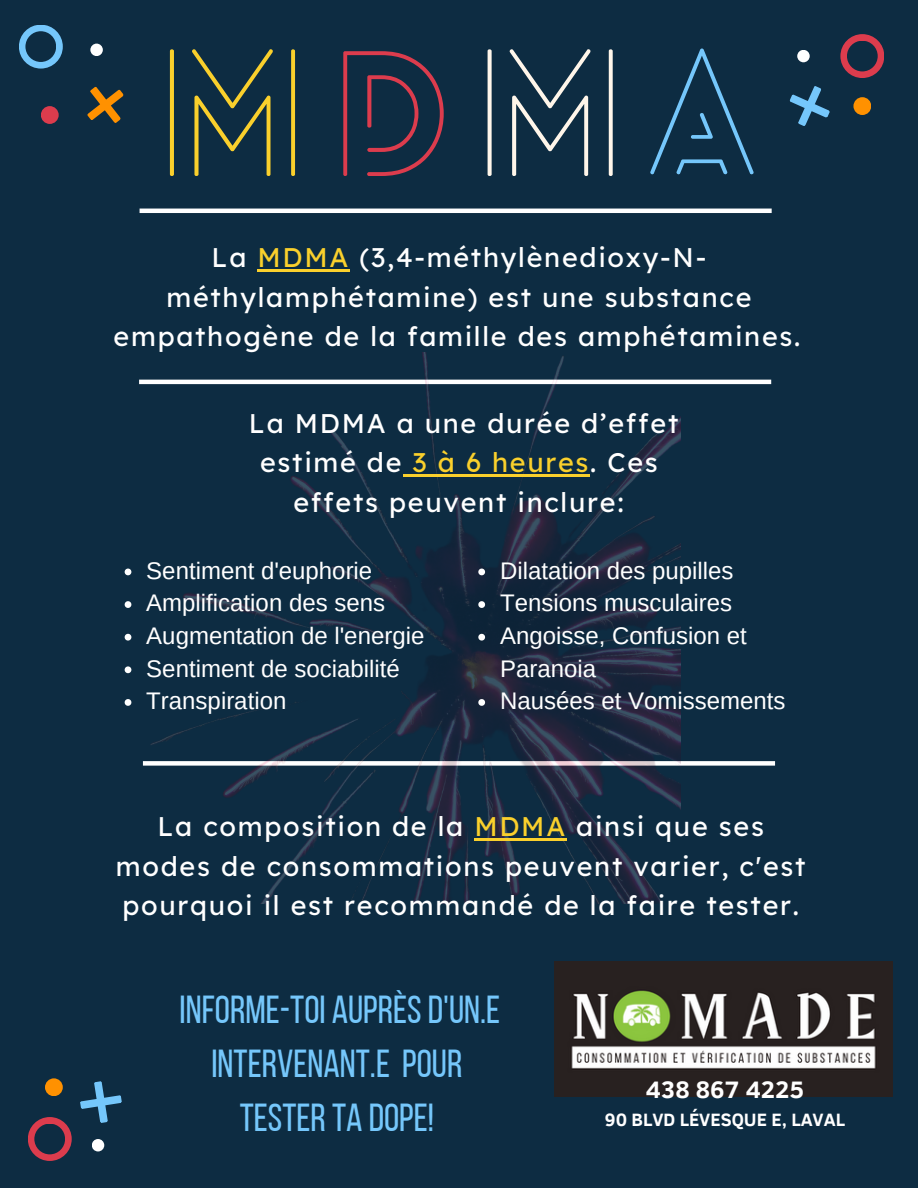
<style>
.page{position:relative;width:918px;height:1188px;background:#0d2c42}
.page>*{position:absolute;margin:0;border:0;box-sizing:border-box;transform-origin:0 0}
.t1{font:300 169.35px "Lovelo Line";color:#fad02c}
.t2{font:39px/54px "Bebas Neue";color:#75c7fb;text-align:center}
.t3{font:27px/39.3px "Lexend Deca";letter-spacing:.065em;color:#fff;text-align:center}
.t4{font:700 24.45px "Clear Sans";color:#fff}
.t5{font:24px/32.7px "Arimo";color:#fff}
.t6{font:700 18.3px "Clear Sans";color:#fff}
.s1{color:#dc3c4d}
.s2{color:#fff6ea}
.s3{color:#75c7fb}
.s4{color:#fad02c}
</style>
<div class="page">
<svg style="left:87px;top:86px;width:37px;height:37px"></svg>
<svg style="left:789px;top:86px;width:41px;height:40px"></svg>
<svg style="left:80px;top:1081px;width:42px;height:42px"></svg>
<div style="left:41px;top:106px;width:18px;height:18px;background:#dc3c4d;border-radius:50%"></div>
<div style="left:853px;top:97px;width:18px;height:18px;background:#ff9100;border-radius:50%"></div>
<div style="left:45px;top:1078px;width:18px;height:18px;background:#ff9100;border-radius:50%"></div>
<div style="left:90px;top:44px;width:13px;height:12px;background:#fff;border-radius:50%"></div>
<div style="left:797px;top:50px;width:13px;height:12px;background:#fff;border-radius:50%"></div>
<div style="left:92px;top:1139px;width:12px;height:12px;background:#fff;border-radius:50%"></div>
<div style="left:19px;top:25px;width:44px;height:44px;background:#75c7fb;border-radius:50%"></div>
<div style="left:25px;top:31px;width:31px;height:31px;background:#0d2c42;border-radius:50%"></div>
<div style="left:840px;top:34px;width:44px;height:44px;background:#dc3c4d;border-radius:50%"></div>
<div style="left:847px;top:41px;width:31px;height:30px;background:#0d2c42;border-radius:50%"></div>
<div style="left:28px;top:1117px;width:44px;height:44px;background:#dc3c4d;border-radius:50%"></div>
<div style="left:34px;top:1124px;width:31px;height:30px;background:#0d2c42;border-radius:50%"></div>
<hr style="left:140px;top:209px;width:632px;height:4px;background:#fff">
<hr style="left:258px;top:270px;width:92px;height:2px;background:#fad02c">
<hr style="left:139px;top:380px;width:632px;height:4px;background:#fff">
<div style="left:143px;top:761px;width:632px;height:5px;background:#fff"></div>
<img style="left:124px;top:353px;width:557px;height:551px">
<img style="left:555px;top:961px;width:337px;height:135px">
<hr style="left:474px;top:838px;width:93px;height:3px;background:#fad02c">
<hr style="left:403px;top:474px;width:187px;height:3px;background:#fad02c">
<svg style="left:125px;top:569px;width:6px;height:6px"></svg>
<svg style="left:125px;top:601px;width:6px;height:7px"></svg>
<svg style="left:125px;top:634px;width:6px;height:7px"></svg>
<svg style="left:125px;top:666px;width:6px;height:7px"></svg>
<svg style="left:125px;top:699px;width:6px;height:7px"></svg>
<svg style="left:478px;top:569px;width:7px;height:6px"></svg>
<svg style="left:478px;top:601px;width:7px;height:7px"></svg>
<svg style="left:478px;top:634px;width:7px;height:7px"></svg>
<svg style="left:478px;top:699px;width:7px;height:7px"></svg>
<p class="t1" style="left:156px;top:47px;width:602px">M<span class="s1">D</span><span class="s2">M</span><span class="s3">A</span></p>
<h1 class="t3" style="left:114px;top:238px;width:688px">La <span class="s4">MDMA</span> (3,4-méthylènedioxy-N&shy;méthylamphétamine) est une substance empathogène de la famille des amphétamines.</h1>
<p class="t3" style="left:249px;top:403px;width:431px">La MDMA a une durée d’effet estimé de <span class="s4">3 à 6 heures</span>. Ces effets peuvent inclure:</p>
<p class="t5" style="left:146px;top:554px;width:228px">Sentiment d'euphorie</p>
<p class="t5" style="left:146px;top:587px;width:240px">Amplification des sens</p>
<p class="t5" style="left:146px;top:619px;width:280px">Augmentation de l'energie</p>
<p class="t5" style="left:146px;top:652px;width:255px">Sentiment de sociabilité</p>
<p class="t5" style="left:146px;top:685px;width:142px">Transpiration</p>
<h3 class="t5" style="left:500px;top:554px;width:235px">Dilatation des pupilles</h3>
<p class="t5" style="left:500px;top:587px;width:234px">Tensions musculaires</p>
<p class="t5" style="left:500px;top:619px;width:248px">Angoisse, Confusion et<br>Paranoia</p>
<p class="t5" style="left:500px;top:685px;width:287px">Nausées et Vomissements</p>
<h3 class="t3" style="left:116px;top:806px;width:691px">La composition de la <span class="s4">MDMA</span> ainsi que ses modes de consommations peuvent varier, c'est pourquoi il est recommandé de la faire tester.</h3>
<p class="t2" style="left:180px;top:986px;width:322px">INFORME-TOI AUPRÈSD'UN.E<br>INTERVENANT.E POUR<br>TESTERTA DOPE!</p>
<p class="t4" style="left:646px;top:1072px;width:160px">438 867 4225</p>
<h3 class="t6" style="left:605px;top:1106px;width:241px">90 BLVD LÉVESQUE E, LAVAL</h3>
</div>
